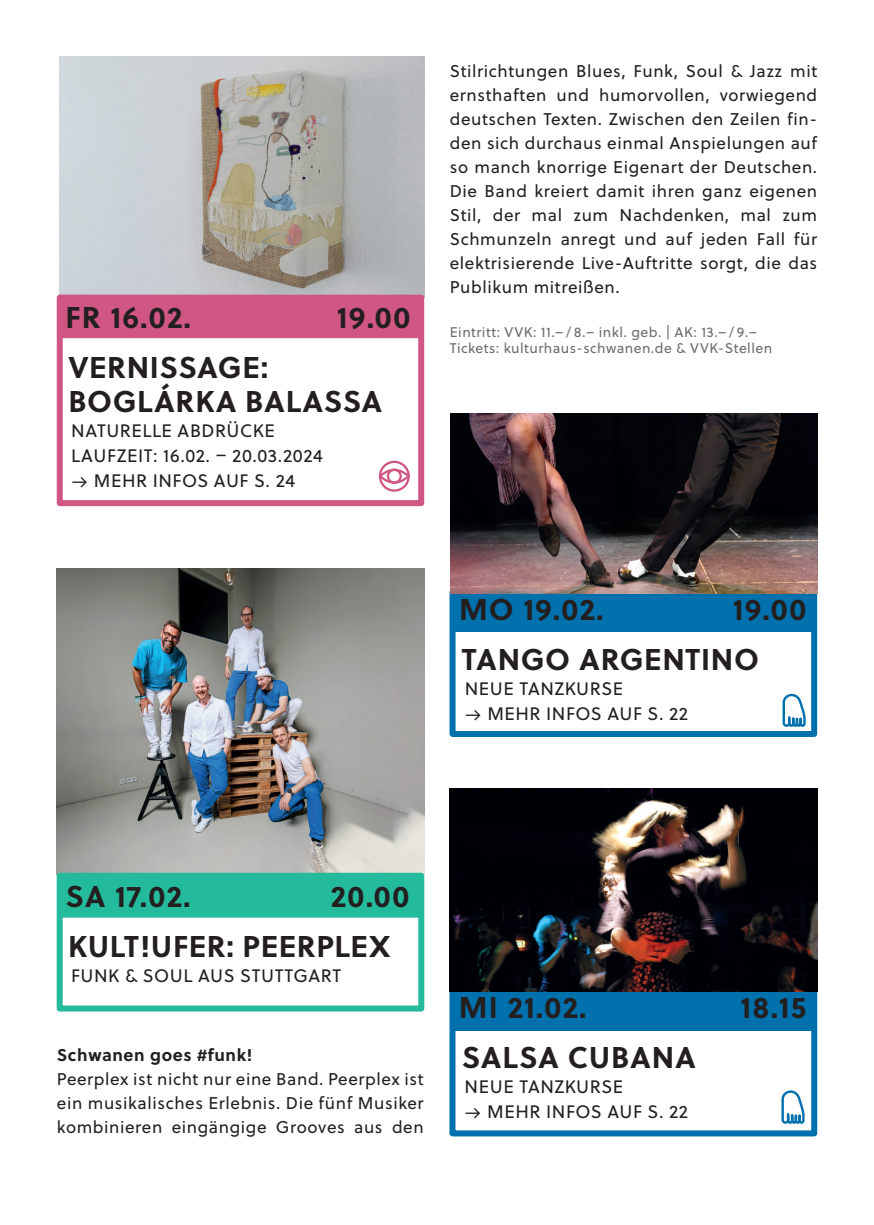
<style>
.page{position:relative;width:874px;height:1225px;background:#fff}
.page>*{position:absolute;margin:0;border:0;box-sizing:border-box;transform-origin:0 0}
.t1{font:700 30px/50px "Soleil";letter-spacing:.025em;color:#231f20}
.t2{font:18px/25px "Soleil";letter-spacing:.03em;color:#231f20}
.t3{font:17px/24px "Soleil";letter-spacing:.035em;color:#231f20;text-align:justify}
.t4{font:700 17px "Soleil";letter-spacing:.035em;color:#231f20}
.t5{font:14px/16px "Soleil";letter-spacing:.03em;color:#6c6d70}
</style>
<div class="page">
<div style="left:449px;top:987px;width:367px;height:149px;border:6px solid #0071ad"></div>
<div style="left:453px;top:991px;width:361px;height:39px;background:#0071ad"></div>
<svg style="left:781px;top:1090px;width:24px;height:34px"></svg>
<img style="left:57px;top:568px;width:367px;height:304px">
<div style="left:57px;top:872px;width:367px;height:139px;border:6px solid #24bb9d"></div>
<div style="left:59px;top:875px;width:362px;height:42px;background:#24bb9d"></div>
<div style="left:449px;top:589px;width:367px;height:148px;border:6px solid #0071ad"></div>
<div style="left:453px;top:594px;width:361px;height:38px;background:#0071ad"></div>
<svg style="left:782px;top:693px;width:24px;height:34px"></svg>
<img style="left:59px;top:57px;width:365px;height:238px">
<div style="left:57px;top:295px;width:367px;height:211px;border:6px solid #d05684"></div>
<div style="left:59px;top:297px;width:362px;height:41px;background:#d05684"></div>
<svg style="left:378px;top:460px;width:32px;height:32px"></svg>
<div style="left:378px;top:469px;width:31px;height:15px;border:2px solid #d05684;border-radius:50%"></div>
<img style="left:450px;top:413px;width:366px;height:181px">
<img style="left:449px;top:788px;width:367px;height:203px">
<h1 class="t1" style="left:65px;top:291px;width:127px">FR 16.02.</h1>
<h1 class="t1" style="left:337px;top:291px;width:75px">19.00</h1>
<h1 class="t1" style="left:68px;top:349px;width:315px;line-height:34px">VERNISSAGE:<br>BOGLÁRKA BALASSA</h1>
<p class="t2" style="left:71px;top:418px;width:253px">NATURELLE ABDRÜCKE<br>LAUFZEIT: 16.02. – 20.03.2024</p>
<p class="t2" style="left:71px;top:468px;width:225px">→ MEHR INFOS AUF S. 24</p>
<p class="t3" style="left:449px;top:58px;width:369px">Stilrichtungen Blues, Funk, Soul &amp; Jazz mit ernsthaften und humorvollen, vorwiegend deutschen Texten. Zwischen den Zeilen fin&shy;den sich durchaus einmal Anspielungen auf so manch knorrige Eigenart der Deutschen.<br>Die Band kreiert damit ihren ganz eigenen Stil, der mal zum Nachdenken, mal zum Schmunzeln anregt und auf jeden Fall für elektrisierende Live-Auftritte sorgt, die das Publikum mitreißen.</p>
<p class="t5" style="left:449px;top:323px;width:324px">Eintritt: VVK: 11.– / 8.– inkl. geb. | AK: 13.– / 9.–<br>Tickets: kulturhaus-schwanen.de &amp; VVK-Stellen</p>
<h1 class="t1" style="left:459px;top:583px;width:146px">MO 19.02.</h1>
<h1 class="t1" style="left:461px;top:583px;width:345px;text-indent:271px">19.00<br>TANGO ARGENTINO</h1>
<p class="t2" style="left:464px;top:675px;width:160px">NEUE TANZKURSE</p>
<p class="t2" style="left:464px;top:700px;width:225px">→ MEHR INFOS AUF S. 22</p>
<h1 class="t1" style="left:65px;top:869px;width:127px">SA 17.02.</h1>
<h1 class="t1" style="left:68px;top:869px;width:342px;text-indent:262px">20.00<br>KULT!UFER: PEERPLEX</h1>
<p class="t2" style="left:71px;top:962px;width:271px">FUNK &amp; SOUL AUS STUTTGART</p>
<p class="t4" style="left:57px;top:1041px;width:197px">Schwanen goes #funk!</p>
<p class="t3" style="left:57px;top:1066px;width:368px">Peerplex ist nicht nur eine Band. Peerplex ist ein musikalisches Erlebnis. Die fünf Musiker kombinieren eingängige Grooves aus den</p>
<h1 class="t1" style="left:459px;top:981px;width:129px">MI 21.02.</h1>
<h1 class="t1" style="left:740px;top:981px;width:67px">18.15</h1>
<h1 class="t1" style="left:461px;top:1031px;width:235px">SALSA CUBANA</h1>
<p class="t2" style="left:464px;top:1073px;width:160px">NEUE TANZKURSE</p>
<p class="t2" style="left:464px;top:1098px;width:225px">→ MEHR INFOS AUF S. 22</p>
</div>
